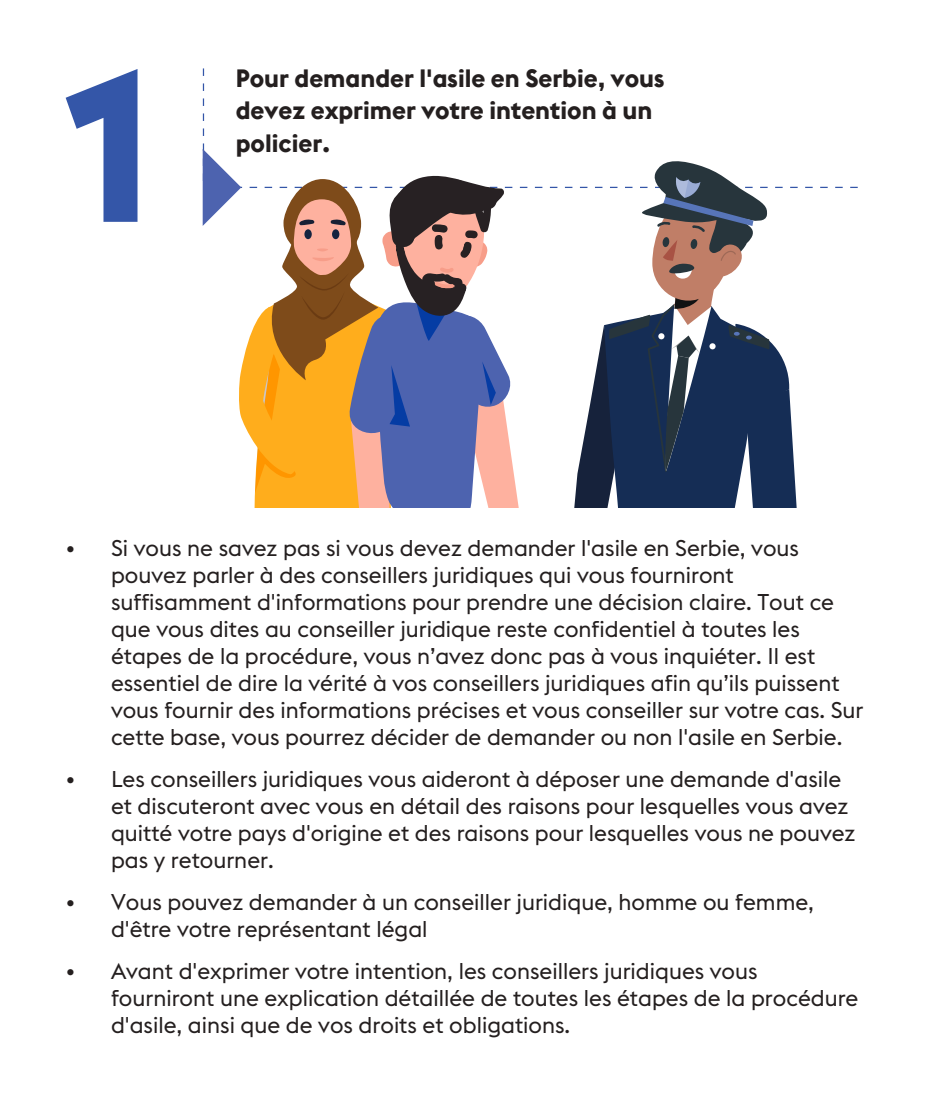
<style>
.page{position:relative;width:932px;height:1095px;background:#fff}
.page>*{position:absolute;margin:0;border:0;box-sizing:border-box;transform-origin:0 0}
.t1{font:800 200px "Albula";color:#3456a8}
.t2{font:700 25px/32.5px "Euclid Flex";color:#241f1f}
.t3{font:22.5px/27px "Euclid Flex";color:#241f1f}
</style>
<div class="page">
<svg style="left:569px;top:161px;width:229px;height:346px"></svg>
<svg style="left:202px;top:149px;width:326px;height:358px"></svg>
<h1 class="t1" style="left:66px;top:-31px;width:87px">1</h1>
<p class="t2" style="left:236px;top:62px;width:430px">Pour demander l'asile en Serbie, vous devez exprimer votre intention à un policier.</p>
<p class="t3" style="left:111px;top:535px;width:753px;text-indent:-45px">• Si vous ne savez pas si vous devez demander l'asile en Serbie, vous pouvez parler à des conseillers juridiques qui vous fourniront suffisamment d'informations pour prendre une décision claire. Tout ce que vous dites au conseiller juridique reste confidentiel à toutes les étapes de la procédure, vous n’avez donc pas à vous inquiéter. Il est essentiel de dire la vérité à vos conseillers juridiques afin qu’ils puissent vous fournir des informations précises et vous conseiller sur votre cas. Sur cette base, vous pourrez décider de demander ou non l'asile en Serbie.</p>
<p class="t3" style="left:111px;top:766px;width:745px;text-indent:-45px">• Les conseillers juridiques vous aideront à déposer une demande d'asile et discuteront avec vous en détail des raisons pour lesquelles vous avez quitté votre pays d'origine et des raisons pour lesquelles vous ne pouvez pas y retourner.</p>
<p class="t3" style="left:111px;top:889px;width:704px;text-indent:-45px">• Vous pouvez demander à un conseiller juridique, homme ou femme, d'être votre représentant légal</p>
<p class="t3" style="left:111px;top:958px;width:748px;text-indent:-45px">• Avant d'exprimer votre intention, les conseillers juridiques vous fourniront une explication détaillée de toutes les étapes de la procédure d'asile, ainsi que de vos droits et obligations.</p>
</div>
